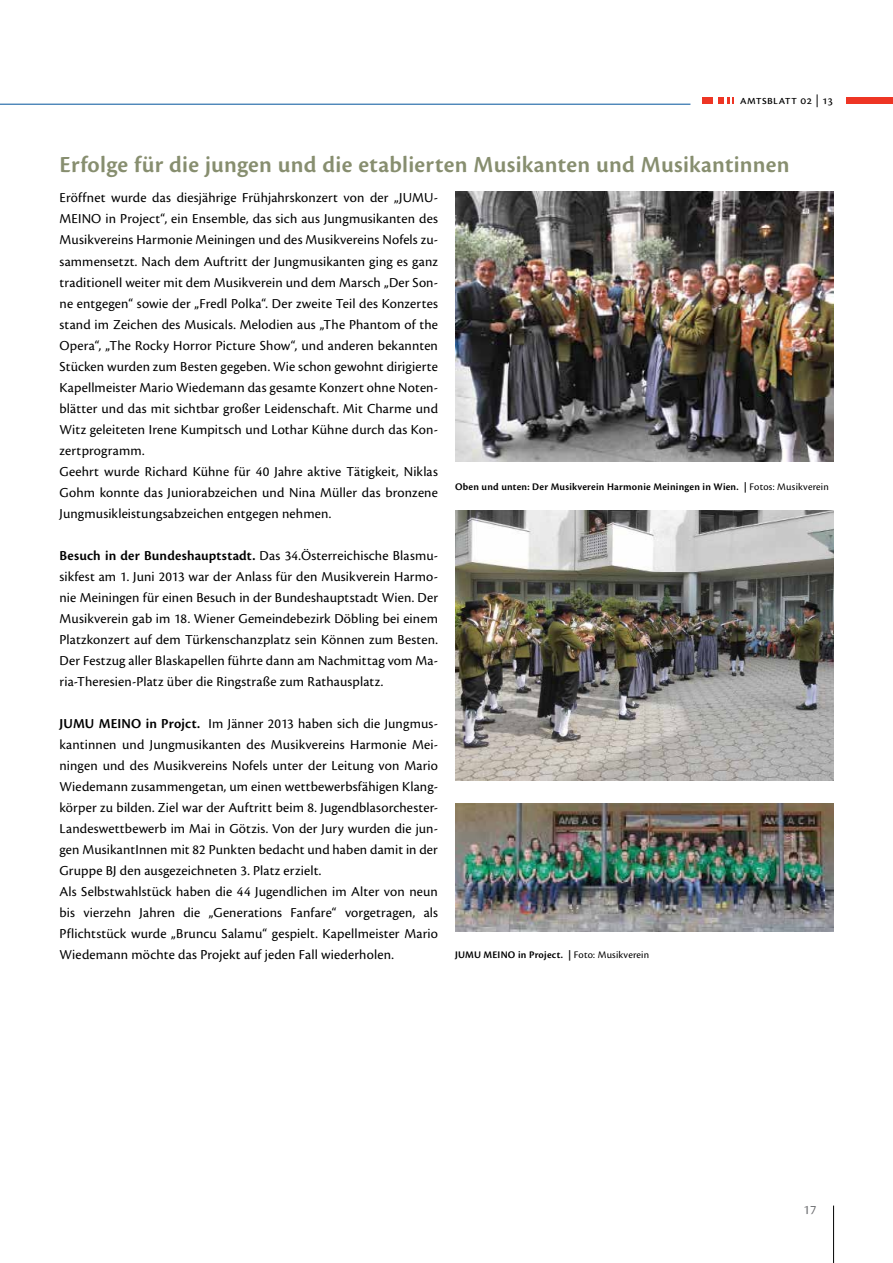
<style>
.page{position:relative;width:893px;height:1263px;background:#fff}
.page>*{position:absolute;margin:0;border:0;box-sizing:border-box;transform-origin:0 0}
.t1{font:600 24px "Cronos Pro";letter-spacing:.01em;color:#878e6f}
.t2{font:14.25px/21px "Cronos Pro";letter-spacing:.01em;color:#000}
.t3{font:13.5px "Cronos Pro";color:#6d6e71}
.t4{font:12.75px "Cronos Pro";letter-spacing:.02em;color:#000}
.t5{font:600 10.5px "Cronos Pro";letter-spacing:.02em;color:#000}
.s1{font-weight:600}
.s2{font-weight:400}
</style>
<div class="page">
<hr style="left:833px;top:1205px;width:1px;height:58px;background:#000">
<svg style="left:719px;top:98px;width:14px;height:6px"></svg>
<div style="left:702px;top:98px;width:10px;height:6px;background:#ee3524"></div>
<div style="left:846px;top:98px;width:47px;height:6px;background:#ee3524"></div>
<hr style="left:0;top:104px;width:690px;height:1px;background:#00539b">
<img style="left:455px;top:804px;width:378px;height:128px">
<img style="left:455px;top:191px;width:378px;height:270px">
<img style="left:455px;top:510px;width:378px;height:270px">
<p class="t4" style="left:740px;top:92px;width:95px">amtsblatt 02 | 13</p>
<h1 class="t1" style="left:60px;top:151px;width:732px">Erfolge für die jungen und die etablierten Musikanten und Musikantinnen</h1>
<p class="t2" style="left:60px;top:188px;width:380px">Eröffnet wurde das diesjährige Frühjahrskonzert von der „JUMU-MEINO in Project“, ein Ensemble, das sich aus Jungmusikanten des Musikvereins Harmonie Meiningen und des Musikvereins Nofels zu&shy;sammensetzt. Nach dem Auftritt der Jungmusikanten ging es ganz traditionell weiter mit dem Musikverein und dem Marsch „Der Son&shy;ne entgegen“ sowie der „Fredl Polka“. Der zweite Teil des Konzertes stand im Zeichen des Musicals. Melodien aus „The Phantom of the Opera“, „The Rocky Horror Picture Show“, und anderen bekannten Stücken wurden zum Besten gegeben. Wie schon gewohnt dirigierte Kapellmeister Mario Wiedemann das gesamte Konzert ohne Noten&shy;blätter und das mit sichtbar großer Leidenschaft. Mit Charme und Witz geleiteten Irene Kumpitsch und Lothar Kühne durch das Kon&shy;zertprogramm.<br>Geehrt wurde Richard Kühne für 40 Jahre aktive Tätigkeit, Niklas Gohm konnte das Juniorabzeichen und Nina Müller das bronzene Jungmusikleistungsabzeichen entgegen nehmen.</p>
<p class="t2" style="left:60px;top:545px;width:380px;text-align:justify"><span class="s1">Besuch in der Bundeshauptstadt.</span> Das 34.Österreichische Blasmu&shy;sikfest am 1. Juni 2013 war der Anlass für den Musikverein Harmo&shy;nie Meiningen für einen Besuch in der Bundeshauptstadt Wien. Der Musikverein gab im 18. Wiener Gemeindebezirk Döbling bei einem Platzkonzert auf dem Türkenschanzplatz sein Können zum Besten.<br>Der Festzug aller Blaskapellen führte dann am Nachmittag vom Ma&shy;ria-Theresien-Platz über die Ringstraße zum Rathausplatz.</p>
<p class="t2" style="left:60px;top:713px;width:380px"><span class="s1">JUMU MEINO in Projct.</span> Im Jänner 2013 haben sich die Jungmus&shy;kantinnen und Jungmusikanten des Musikvereins Harmonie Mei&shy;ningen und des Musikvereins Nofels unter der Leitung von Mario Wiedemann zusammengetan, um einen wettbewerbsfähigen Klang&shy;körper zu bilden. Ziel war der Auftritt beim 8. Jugendblasorchester-Landeswettbewerb im Mai in Götzis. Von der Jury wurden die jun&shy;gen MusikantInnen mit 82 Punkten bedacht und haben damit in der Gruppe BJ den ausgezeichneten 3. Platz erzielt.<br>Als Selbstwahlstück haben die 44 Jugendlichen im Alter von neun bis vierzehn Jahren die „Generations Fanfare“ vorgetragen, als Pflichtstück wurde „Bruncu Salamu“ gespielt. Kapellmeister Mario Wiedemann möchte das Projekt auf jeden Fall wiederholen.</p>
<p class="t5" style="left:455px;top:480px;width:375px">Oben und unten: Der Musikverein Harmonie Meiningen in Wien. | <span class="s2">Fotos: Musikverein</span></p>
<p class="t5" style="left:455px;top:948px;width:196px">JUMU MEINO in Project. | <span class="s2">Foto: Musikverein</span></p>
<p class="t3" style="left:803px;top:1202px;width:14px">17</p>
</div>
